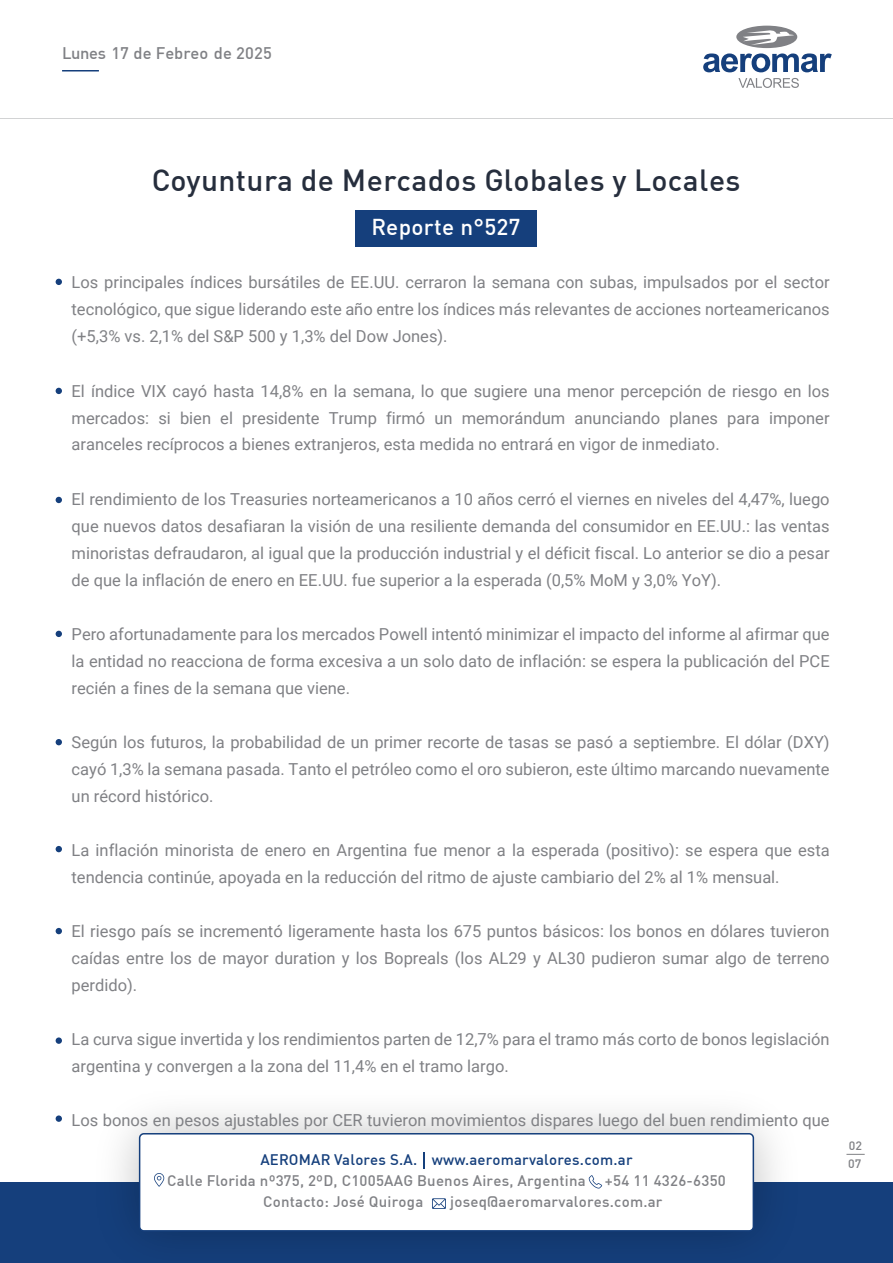
<style>
.page{position:relative;width:893px;height:1263px;background:#fff}
.page>*{position:absolute;margin:0;border:0;box-sizing:border-box;transform-origin:0 0}
.t1{font:500 30px "DIN";letter-spacing:.015em;color:#262e3d}
.t2{font:500 22.5px "DIN";letter-spacing:.015em;color:#fff}
.t3{font:16.5px/27px "Roboto";color:#808185;text-align:justify}
.t4{font:500 16.5px "DIN";color:#808185}
.t5{font:500 15px "DIN";letter-spacing:.015em;color:#808185}
.t6{font:500 15px "DIN";letter-spacing:.015em;color:#153f7c}
.t7{font:500 12px "DIN";color:#808185}
</style>
<div class="page">
<hr style="left:0;top:118px;width:893px;height:1px;background:#808185">
<svg style="left:703px;top:53px;width:129px;height:19px"></svg>
<svg style="left:738px;top:78px;width:61px;height:10px"></svg>
<div style="left:736px;top:26px;width:61px;height:22px;background:#808185;border-radius:50%"></div>
<svg style="left:743px;top:30px;width:51px;height:15px"></svg>
<hr style="left:62px;top:70px;width:37px;height:1px;background:#153f7c">
<div style="left:356px;top:210px;width:181px;height:36px;background:#153f7c"></div>
<div style="left:0;top:1182px;width:893px;height:80px;background:#153f7c"></div>
<img style="left:75px;top:1113px;width:743px;height:150px">
<div style="left:140px;top:1134px;width:613px;height:97px;background:#fff;border-radius:4px"></div>
<div style="left:139px;top:1133px;width:615px;height:98px;border:2px solid #153f7c;border-radius:4px"></div>
<svg style="left:424px;top:1152px;width:1px;height:17px"></svg>
<svg style="left:432px;top:1198px;width:14px;height:11px"></svg>
<svg style="left:589px;top:1175px;width:13px;height:13px"></svg>
<svg style="left:154px;top:1173px;width:10px;height:13px"></svg>
<svg style="left:846px;top:1154px;width:19px;height:1px"></svg>
<svg style="left:56px;top:279px;width:6px;height:6px"></svg>
<svg style="left:56px;top:846px;width:6px;height:6px"></svg>
<svg style="left:56px;top:928px;width:6px;height:6px"></svg>
<div style="left:56px;top:1037px;width:6px;height:7px;background:#153f7c;border-radius:50%"></div>
<div style="left:56px;top:1115px;width:6px;height:7px;background:#153f7c;border-radius:50%"></div>
<svg style="left:56px;top:631px;width:6px;height:6px"></svg>
<svg style="left:56px;top:739px;width:6px;height:6px"></svg>
<svg style="left:56px;top:497px;width:6px;height:6px"></svg>
<svg style="left:56px;top:388px;width:6px;height:6px"></svg>
<p class="t4" style="left:62px;top:43px;width:211px">Lunes 17 de Febreo de 2025</p>
<h1 class="t1" style="left:152px;top:161px;width:590px">Coyuntura de Mercados Globales y Locales</h1>
<h2 class="t2" style="left:372px;top:213px;width:151px">Reporte n°527</h2>
<p class="t3" style="left:72px;top:268px;width:760px">Los principales índices bursátiles de EE.UU. cerraron la semana con subas, impulsados por el sector tecnológico, que sigue liderando este año entre los índices más relevantes de acciones norteamericanos (+5,3% vs. 2,1% del S&amp;P 500 y 1,3% del Dow Jones).</p>
<p class="t3" style="left:72px;top:376px;width:760px">El índice VIX cayó hasta 14,8% en la semana, lo que sugiere una menor percepción de riesgo en los mercados: si bien el presidente Trump firmó un memorándum anunciando planes para imponer aranceles recíprocos a bienes extranjeros, esta medida no entrará en vigor de inmediato.</p>
<p class="t3" style="left:72px;top:484px;width:760px">El rendimiento de los Treasuries norteamericanos a 10 años cerró el viernes en niveles del 4,47%, luego que nuevos datos desafiaran la visión de una resiliente demanda del consumidor en EE.UU.: las ventas minoristas defraudaron, al igual que la producción industrial y el déficit fiscal. Lo anterior se dio a pesar de que la inflación de enero en EE.UU. fue superior a la esperada (0,5% MoM y 3,0% YoY).</p>
<p class="t3" style="left:72px;top:619px;width:760px">Pero afortunadamente para los mercados Powell intentó minimizar el impacto del informe al afirmar que la entidad no reacciona de forma excesiva a un solo dato de inflación: se espera la publicación del PCE recién a fines de la semana que viene.</p>
<p class="t3" style="left:72px;top:727px;width:760px">Según los futuros, la probabilidad de un primer recorte de tasas se pasó a septiembre. El dólar (DXY) cayó 1,3% la semana pasada. Tanto el petróleo como el oro subieron, este último marcando nuevamente un récord histórico.</p>
<p class="t3" style="left:72px;top:835px;width:760px">La inflación minorista de enero en Argentina fue menor a la esperada (positivo): se espera que esta tendencia continúe, apoyada en la reducción del ritmo de ajuste cambiario del 2% al 1% mensual.</p>
<p class="t3" style="left:72px;top:916px;width:760px">El riesgo país se incrementó ligeramente hasta los 675 puntos básicos: los bonos en dólares tuvieron caídas entre los de mayor duration y los Bopreals (los AL29 y AL30 pudieron sumar algo de terreno perdido).</p>
<p class="t3" style="left:72px;top:1024px;width:760px">La curva sigue invertida y los rendimientos parten de 12,7% para el tramo más corto de bonos legislación argentina y convergen a la zona del 11,4% en el tramo largo.</p>
<p class="t3" style="left:72px;top:1105px;width:760px">Los bonos en pesos ajustables por CER tuvieron movimientos dispares luego del buen rendimiento que</p>
<p class="t7" style="left:849px;top:1138px;width:15px">02</p>
<p class="t6" style="left:260px;top:1150px;width:374px">AEROMAR Valores S.A. www.aeromarvalores.com.ar</p>
<p class="t7" style="left:848px;top:1156px;width:15px">07</p>
<p class="t5" style="left:167px;top:1171px;width:420px">Calle Florida nº375, 2ºD, C1005AAG Buenos Aires, Argentina</p>
<p class="t5" style="left:605px;top:1171px;width:122px">+54 11 4326-6350</p>
<p class="t5" style="left:263px;top:1192px;width:162px">Contacto: José Quiroga</p>
<p class="t5" style="left:450px;top:1192px;width:214px">joseq@aeromarvalores.com.ar</p>
</div>
